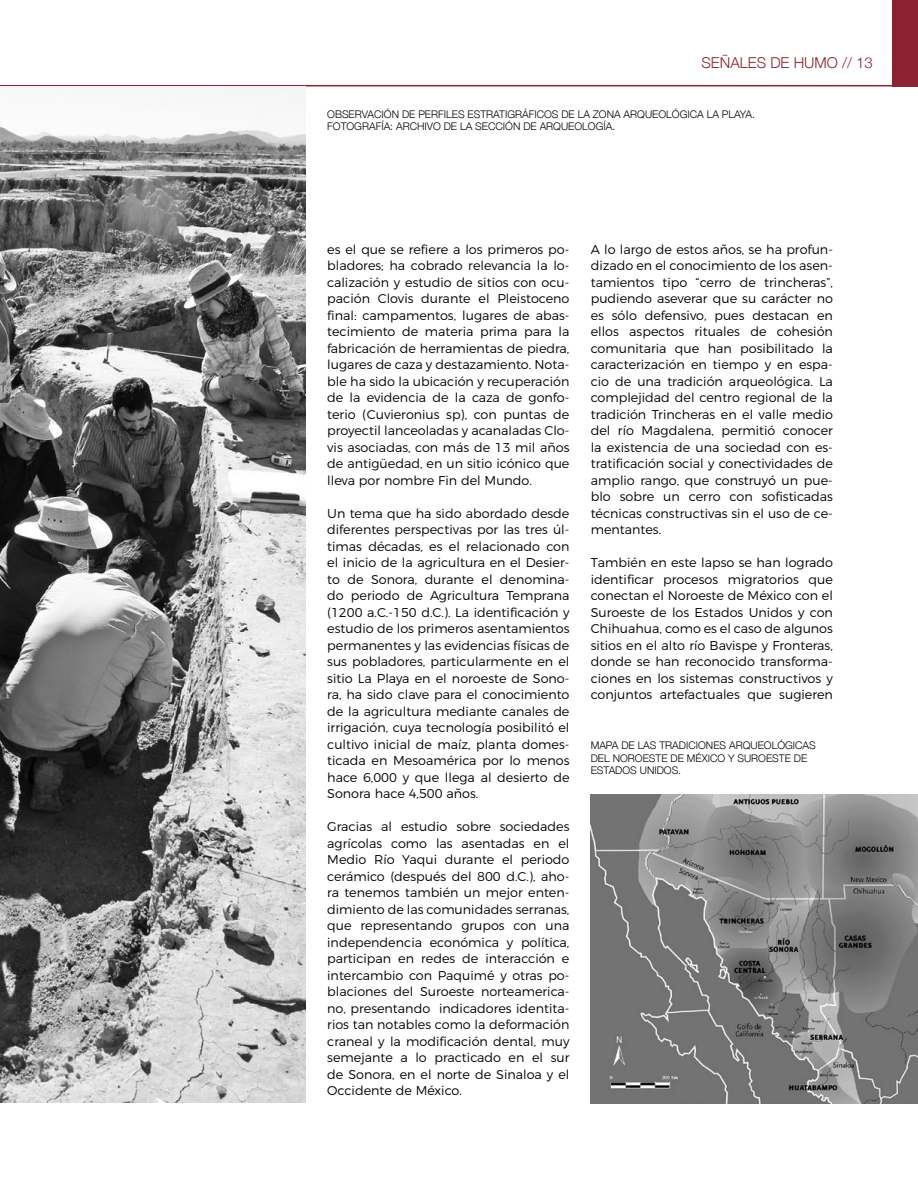
<style>
.page{position:relative;width:918px;height:1188px;background:#fff}
.page>*{position:absolute;margin:0;border:0;box-sizing:border-box;transform-origin:0 0}
.t1{font:300 15px "Helvetica Neue";color:#8c2232}
.t2{font:300 12.75px/16.5px "Montserrat";color:#000;text-align:justify}
.t3{font:300 10.5px/12.6px "Helvetica Neue";color:#000}
</style>
<div class="page">
<div style="left:892px;top:0;width:26px;height:86px;background:#8c2232"></div>
<hr style="left:0;top:85px;width:918px;height:1px;background:#8c2232">
<img style="left:0;top:86px;width:306px;height:1017px">
<img style="left:591px;top:794px;width:327px;height:309px">
<p class="t1" style="left:701px;top:50px;width:173px">SEÑALES DE HUMO // 13</p>
<p class="t3" style="left:327px;top:107px;width:429px">OBSERVACIÓN DE PERFILES ESTRATIGRÁFICOS DE LA ZONA ARQUEOLÓGICA LA PLAYA.<br>FOTOGRAFÍA: ARCHIVO DE LA SECCIÓN DE ARQUEOLOGÍA.</p>
<p class="t2" style="left:327px;top:240px;width:244px">es el que se refiere a los primeros po&shy;bladores; ha cobrado relevancia la lo&shy;calización y estudio de sitios con ocu&shy;pación Clovis durante el Pleistoceno final: campamentos, lugares de abas&shy;tecimiento de materia prima para la fabricación de herramientas de piedra, lugares de caza y destazamiento. Nota&shy;ble ha sido la ubicación y recuperación de la evidencia de la caza de gonfo&shy;terio (Cuvieronius sp), con puntas de proyectil lanceoladas y acanaladas Clo&shy;vis asociadas, con más de 13 mil años de antigüedad, en un sitio icónico que lleva por nombre Fin del Mundo.</p>
<p class="t2" style="left:327px;top:504px;width:244px">Un tema que ha sido abordado desde diferentes perspectivas por las tres úl&shy;timas décadas, es el relacionado con el inicio de la agricultura en el Desier&shy;to de Sonora, durante el denomina&shy;do periodo de Agricultura Temprana (1200 a.C.-150 d.C.). La identificación y estudio de los primeros asentamientos permanentes y las evidencias físicas de sus pobladores, particularmente en el sitio La Playa en el noroeste de Sono&shy;ra, ha sido clave para el conocimiento de la agricultura mediante canales de irrigación, cuya tecnología posibilitó el cultivo inicial de maíz, planta domes&shy;ticada en Mesoamérica por lo menos hace 6,000 y que llega al desierto de Sonora hace 4,500 años.</p>
<p class="t2" style="left:327px;top:817px;width:244px">Gracias al estudio sobre sociedades agrícolas como las asentadas en el Medio Río Yaqui durante el periodo cerámico (después del 800 d.C.), aho&shy;ra tenemos también un mejor enten&shy;dimiento de las comunidades serranas, que representando grupos con una independencia económica y política, participan en redes de interacción e intercambio con Paquimé y otras po&shy;blaciones del Suroeste norteamerica&shy;no, presentando indicadores identita&shy;rios tan notables como la deformación craneal y la modificación dental, muy semejante a lo practicado en el sur de Sonora, en el norte de Sinaloa y el Occidente de México.</p>
<p class="t2" style="left:591px;top:240px;width:244px">A lo largo de estos años, se ha profun&shy;dizado en el conocimiento de los asen&shy;tamientos tipo “cerro de trincheras”, pudiendo aseverar que su carácter no es sólo defensivo, pues destacan en ellos aspectos rituales de cohesión comunitaria que han posibilitado la caracterización en tiempo y en espa&shy;cio de una tradición arqueológica. La complejidad del centro regional de la tradición Trincheras en el valle medio del río Magdalena, permitió conocer la existencia de una sociedad con es&shy;tratificación social y conectividades de amplio rango, que construyó un pue&shy;blo sobre un cerro con sofisticadas técnicas constructivas sin el uso de ce&shy;mentantes.</p>
<p class="t2" style="left:591px;top:553px;width:244px">También en este lapso se han logrado identificar procesos migratorios que conectan el Noroeste de México con el Suroeste de los Estados Unidos y con Chihuahua, como es el caso de algunos sitios en el alto río Bavispe y Fronteras, donde se han reconocido transforma&shy;ciones en los sistemas constructivos y conjuntos artefactuales que sugieren</p>
<p class="t3" style="left:591px;top:738px;width:227px">MAPA DE LAS TRADICIONES ARQUEOLÓGICAS<br>DEL NOROESTE DE MÉXICO Y SUROESTE DE<br>ESTADOS UNIDOS.</p>
</div>
